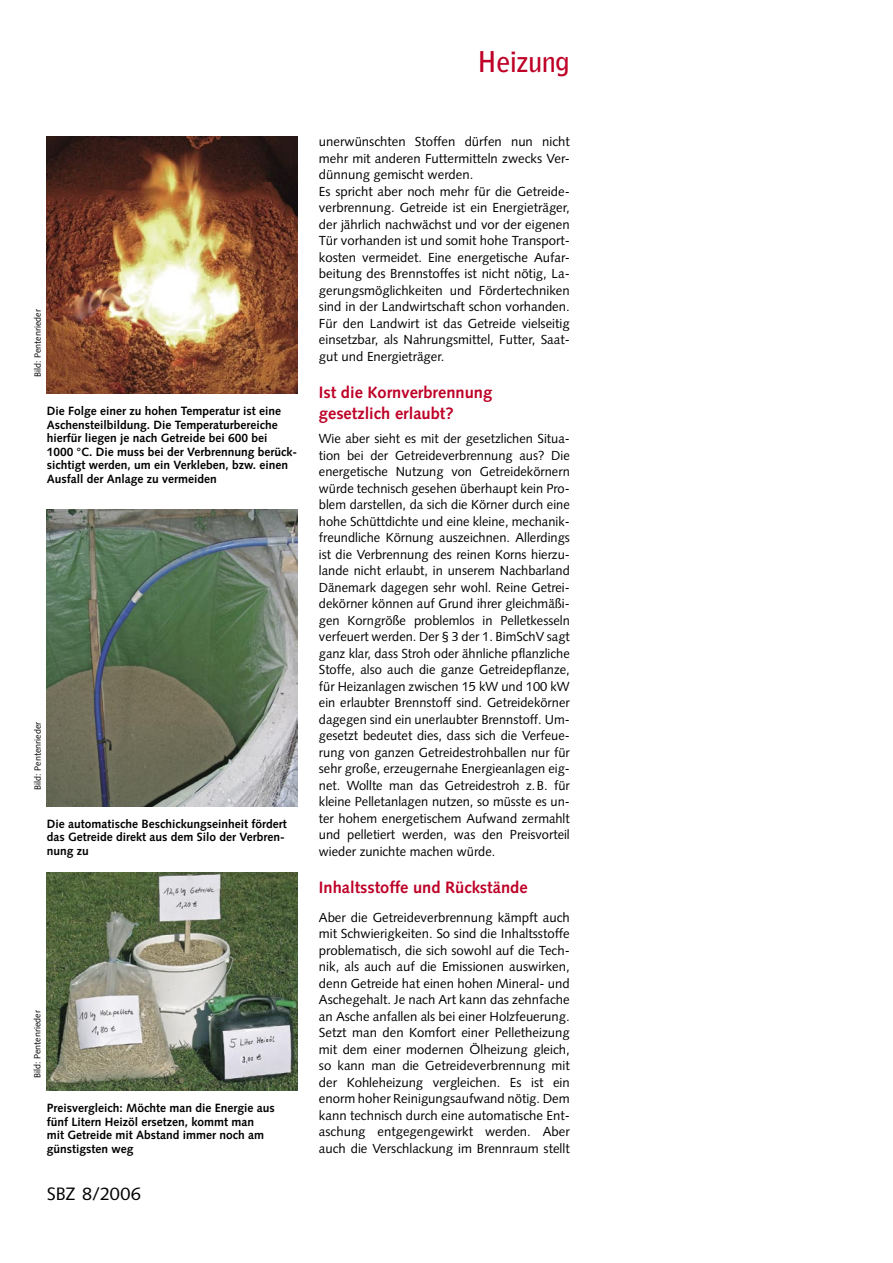
<style>
.page{position:relative;width:893px;height:1263px;background:#fff}
.page>*{position:absolute;margin:0;border:0;box-sizing:border-box;transform-origin:0 0}
.SBZ_00-Rubriken{font:700 28.5px "Bell Gothic Std";letter-spacing:-.035em;color:#be0027}
.t1{font:18px "Syntax LT Std";color:#000}
.SBZ_07-Zwischenüberschrift{font:700 16.5px/21px "Syntax LT Std";color:#be0027}
.SBZ_05-Grundtext{font:13.2px/16.5px "Syntax LT Std";color:#000;text-align:justify}
.SBZ_12-Bildunterschrift{font:700 12px/13.5px "Syntax LT Std";color:#000}
.SBZ_18-Fotonachweis{font:9px "Syntax LT Std";color:#000}
</style>
<div class="page">
<img style="left:47px;top:136px;width:251px;height:258px">
<img style="left:47px;top:509px;width:251px;height:297px">
<img style="left:47px;top:872px;width:251px;height:218px">
<p class="SBZ_00-Rubriken" style="left:477px;top:45px;width:94px">Heizung</p>
<p class="SBZ_18-Fotonachweis" style="left:32px;top:377px;width:70px;rotate:-90deg">Bild: Pentenrieder</p>
<p class="SBZ_12-Bildunterschrift" style="left:47px;top:404px;width:252px">Die Folge einer zu hohen Temperatur ist eine Aschensteilbildung. Die Temperaturbereiche hierfür liegen je nach Getreide bei 600 bei<br>1000 °C. Die muss bei der Verbrennung berück&shy;sichtigt werden, um ein Verkleben, bzw. einen Ausfall der Anlage zu vermeiden</p>
<p class="SBZ_18-Fotonachweis" style="left:32px;top:790px;width:70px;rotate:-90deg">Bild: Pentenrieder</p>
<p class="SBZ_12-Bildunterschrift" style="left:47px;top:817px;width:241px">Die automatische Beschickungseinheit fördert das Getreide direkt aus dem Silo der Verbren&shy;nung zu</p>
<p class="SBZ_18-Fotonachweis" style="left:32px;top:1078px;width:70px;rotate:-90deg">Bild: Pentenrieder</p>
<p class="SBZ_12-Bildunterschrift" style="left:47px;top:1101px;width:230px">Preisvergleich: Möchte man die Energie aus fünf Litern Heizöl ersetzen, kommt man<br>mit Getreide mit Abstand immer noch am günstigsten weg</p>
<p class="t1" style="left:47px;top:1183px;width:96px">SBZ 8/2006</p>
<p class="SBZ_05-Grundtext" style="left:319px;top:133px;width:252px">unerwünschten Stoffen dürfen nun nicht mehr mit anderen Futtermitteln zwecks Ver&shy;dünnung gemischt werden.</p>
<p class="SBZ_05-Grundtext" style="left:319px;top:183px;width:252px">Es spricht aber noch mehr für die Getreide&shy;verbrennung. Getreide ist ein Energieträger, der jährlich nachwächst und vor der eigenen Tür vorhanden ist und somit hohe Transport&shy;kosten vermeidet. Eine energetische Aufar&shy;beitung des Brennstoffes ist nicht nötig, La&shy;gerungsmöglichkeiten und Fördertechniken sind in der Landwirtschaft schon vorhanden.<br>Für den Landwirt ist das Getreide vielseitig einsetzbar, als Nahrungsmittel, Futter, Saat&shy;gut und Energieträger.</p>
<p class="SBZ_07-Zwischenüberschrift" style="left:319px;top:382px;width:175px">Ist die Kornverbrennung gesetzlich erlaubt?</p>
<p class="SBZ_05-Grundtext" style="left:319px;top:430px;width:252px">Wie aber sieht es mit der gesetzlichen Situa&shy;tion bei der Getreideverbrennung aus? Die energetische Nutzung von Getreidekörnern würde technisch gesehen überhaupt kein Pro&shy;blem darstellen, da sich die Körner durch eine hohe Schüttdichte und eine kleine, mechanik&shy;freundliche Körnung auszeichnen. Allerdings ist die Verbrennung des reinen Korns hierzu&shy;lande nicht erlaubt, in unserem Nachbarland Dänemark dagegen sehr wohl. Reine Getrei&shy;dekörner können auf Grund ihrer gleichmäßi&shy;gen Korngröße problemlos in Pelletkesseln verfeuert werden. Der § 3 der 1. BimSchV sagt ganz klar, dass Stroh oder ähnliche pflanzliche Stoffe, also auch die ganze Getreidepflanze, für Heizanlagen zwischen 15 kW und 100 kW ein erlaubter Brennstoff sind. Getreidekörner dagegen sind ein unerlaubter Brennstoff. Um&shy;gesetzt bedeutet dies, dass sich die Verfeue&shy;rung von ganzen Getreidestrohballen nur für sehr große, erzeugernahe Energieanlagen eig&shy;net. Wollte man das Getreidestroh z. B. für kleine Pelletanlagen nutzen, so müsste es un&shy;ter hohem energetischem Aufwand zermahlt und pelletiert werden, was den Preisvorteil wieder zunichte machen würde.</p>
<p class="SBZ_07-Zwischenüberschrift" style="left:319px;top:877px;width:210px">Inhaltsstoffe und Rückstände</p>
<p class="SBZ_05-Grundtext" style="left:319px;top:909px;width:252px">Aber die Getreideverbrennung kämpft auch mit Schwierigkeiten. So sind die Inhaltsstoffe problematisch, die sich sowohl auf die Tech&shy;nik, als auch auf die Emissionen auswirken, denn Getreide hat einen hohen Mineral- und Aschegehalt. Je nach Art kann das zehnfache an Asche anfallen als bei einer Holzfeuerung.<br>Setzt man den Komfort einer Pelletheizung mit dem einer modernen Ölheizung gleich, so kann man die Getreideverbrennung mit der Kohleheizung vergleichen. Es ist ein enorm hoher Reinigungsaufwand nötig. Dem kann technisch durch eine automatische Ent&shy;aschung entgegengewirkt werden. Aber auch die Verschlackung im Brennraum stellt</p>
</div>
